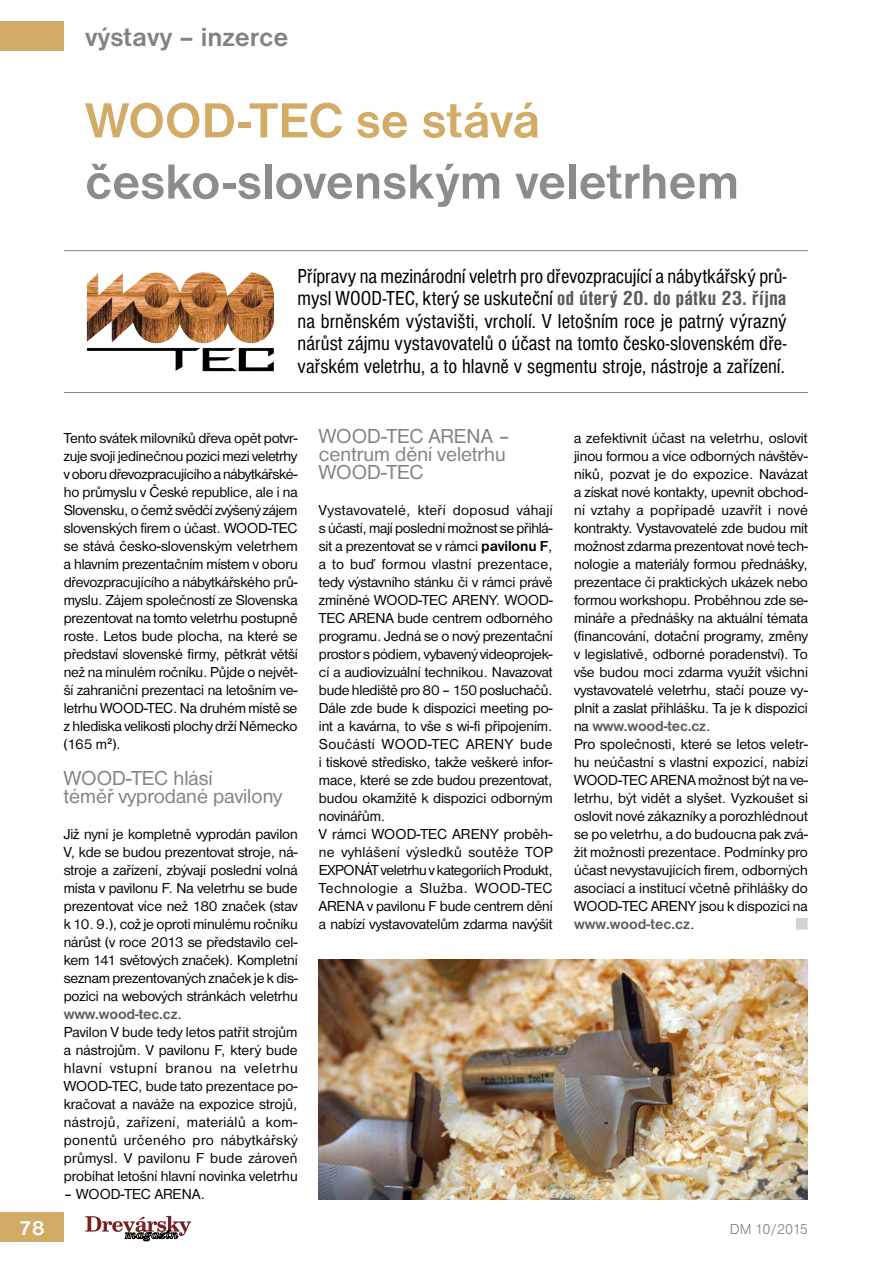
<style>
.page{position:relative;width:893px;height:1263px;background:#fff}
.page>*{position:absolute;margin:0;border:0;box-sizing:border-box;transform-origin:0 0}
.t1{font:700 51px "Nimbus San DEE";letter-spacing:-.005em;color:#8a8c8e}
.t2{font:700 51px "Nimbus San DEE";letter-spacing:-.005em;color:#d2ab67}
.t3{font:700 27px "Nimbus San DEE";color:#808285}
.t4{font:condensed 21px/22.5px "Nimbus San DEE";color:#000;text-align:justify}
.t5{font:21px/18px "Nimbus San DEE";color:#808285}
.t6{font:700 21px "Nimbus San DEE";color:#fff}
.t7{font:15px/18px "Nimbus San DEE";letter-spacing:-.01em;color:#000}
.t8{font:15px "Nimbus San DEE Ligh";letter-spacing:-.04em;color:#808285}
.s1{font-weight:700;color:#58595b}
.s2{font-weight:700}
</style>
<div class="page">
<svg style="left:85px;top:1216px;width:106px;height:25px"></svg>
<div style="left:0;top:1212px;width:64px;height:30px;background:#d2ab67"></div>
<div style="left:0;top:21px;width:64px;height:30px;background:#d2ab67"></div>
<hr style="left:64px;top:250px;width:744px;height:1px;background:#808285">
<hr style="left:64px;top:392px;width:744px;height:1px;background:#808285">
<img style="left:227px;top:272px;width:24px;height:24px">
<img style="left:319px;top:959px;width:489px;height:240px">
<div style="left:796px;top:918px;width:11px;height:11px;background:#d1d3d4"></div>
<h2 class="t3" style="left:85px;top:22px;width:205px">výstavy – inzerce</h2>
<h1 class="t2" style="left:85px;top:92px;width:457px">WOOD-TEC se stává</h1>
<h1 class="t1" style="left:85px;top:153px;width:656px">česko-slovenským veletrhem</h1>
<p class="t4" style="left:298px;top:265px;width:490px">Přípravy na mezinárodní veletrh pro dřevozpracující a nábytkářský prů&shy;mysl WOOD-TEC, který se uskuteční <span class="s1">od úterý 20. do pátku 23. října </span>na brněnském výstavišti, vrcholí. V letošním roce je patrný výrazný nárůst zájmu vystavovatelů o účast na tomto česko-slovenském dře&shy;vařském veletrhu, a to hlavně v segmentu stroje, nástroje a zařízení.</p>
<p class="t7" style="left:64px;top:429px;width:236px;text-align:justify">Tento svátek milovníků dřeva opět potvr&shy;zuje svoji jedinečnou pozici mezi veletrhy v oboru dřevozpracujícího a nábytkářské&shy;ho průmyslu v České republice, ale i na Slovensku, o čemž svědčí zvýšený zájem slovenských firem o účast. WOOD-TEC se stává česko-slovenským veletrhem a hlavním prezentačním místem v oboru dřevozpracujícího a nábytkářského prů&shy;myslu. Zájem společností ze Slovenska prezentovat na tomto veletrhu postupně roste. Letos bude plocha, na které se představí slovenské firmy, pětkrát větší než na minulém ročníku. Půjde o největ&shy;ší zahraniční prezentaci na letošním ve&shy;letrhu WOOD-TEC. Na druhém místě se z hlediska velikosti plochy drží Německo (165 m<sup>2</sup>).</p>
<h3 class="t5" style="left:64px;top:769px;width:220px">WOOD-TEC hlásí<br>téměř vyprodané pavilony</h3>
<p class="t7" style="left:64px;top:825px;width:236px">Již nyní je kompletně vyprodán pavilon V, kde se budou prezentovat stroje, ná&shy;stroje a zařízení, zbývají poslední volná místa v pavilonu F. Na veletrhu se bude prezentovat více než 180 značek (stav k 10. 9.), což je oproti minulému ročníku nárůst (v roce 2013 se představilo cel&shy;kem 141 světových značek). Kompletní seznam prezentovaných značek je k dis&shy;pozici na webových stránkách veletrhu <span class="s1">www.wood-tec.cz</span>.<br>Pavilon V bude tedy letos patřit strojům a nástrojům. V pavilonu F, který bude hlavní vstupní branou na veletrhu WOOD-TEC, bude tato prezentace po&shy;kračovat a naváže na expozice strojů, nástrojů, zařízení, materiálů a kom&shy;ponentů určeného pro nábytkářský průmysl. V pavilonu F bude zároveň probíhat letošní hlavní novinka veletrhu</p>
<p class="t7" style="left:64px;top:1185px;width:143px">– WOOD-TEC ARENA.</p>
<h3 class="t5" style="left:319px;top:428px;width:193px">WOOD-TEC ARENA – centrum dění veletrhu<br>WOOD-TEC</h3>
<p class="t7" style="left:319px;top:501px;width:236px">Vystavovatelé, kteří doposud váhají s účastí, mají poslední možnost se přihlá&shy;sit a prezentovat se v rámci <span class="s2">pavilonu F</span>, a to buď formou vlastní prezentace, tedy výstavního stánku či v rámci právě zmíněné WOOD-TEC ARENY. WOOD-TEC ARENA bude centrem odborného programu. Jedná se o nový prezentační prostor s pódiem, vybavený videoprojek&shy;cí a audiovizuální technikou. Navazovat bude hlediště pro 80 – 150 posluchačů.<br>Dále zde bude k dispozici meeting po&shy;int a kavárna, to vše s wi-fi připojením.<br>Součástí WOOD-TEC ARENY bude i tiskové středisko, takže veškeré infor&shy;mace, které se zde budou prezentovat, budou okamžitě k dispozici odborným novinářům.<br>V rámci WOOD-TEC ARENY proběh&shy;ne vyhlášení výsledků soutěže TOP EXPONÁT veletrhu v kategoriích Produkt, Technologie a Služba. WOOD-TEC ARENA v pavilonu F bude centrem dění a nabízí vystavovatelům zdarma navýšit</p>
<p class="t7" style="left:574px;top:429px;width:236px">a zefektivnit účast na veletrhu, oslovit jinou formou a více odborných návštěv&shy;níků, pozvat je do expozice. Navázat a získat nové kontakty, upevnit obchod&shy;ní vztahy a popřípadě uzavřít i nové kontrakty. Vystavovatelé zde budou mít možnost zdarma prezentovat nové tech&shy;nologie a materiály formou přednášky, prezentace či praktických ukázek nebo formou workshopu. Proběhnou zde se&shy;mináře a přednášky na aktuální témata (financování, dotační programy, změny v legislativě, odborné poradenství). To vše budou moci zdarma využít všichni vystavovatelé veletrhu, stačí pouze vy&shy;plnit a zaslat přihlášku. Ta je k dispozici na <span class="s1">www.wood-tec.cz</span>.<br>Pro společnosti, které se letos veletr&shy;hu neúčastní s vlastní expozicí, nabízí WOOD-TEC ARENA možnost být na ve&shy;letrhu, být vidět a slyšet. Vyzkoušet si oslovit nové zákazníky a porozhlédnout se po veletrhu, a do budoucna pak zvá&shy;žit možnosti prezentace. Podmínky pro účast nevystavujících firem, odborných asociací a institucí včetně přihlášky do WOOD-TEC ARENY jsou k dispozici na <span class="s1">www.wood-tec.cz</span>.</p>
<h3 class="t6" style="left:19px;top:1216px;width:28px">78</h3>
<p class="t8" style="left:730px;top:1220px;width:80px">DM 10/2015</p>
</div>
